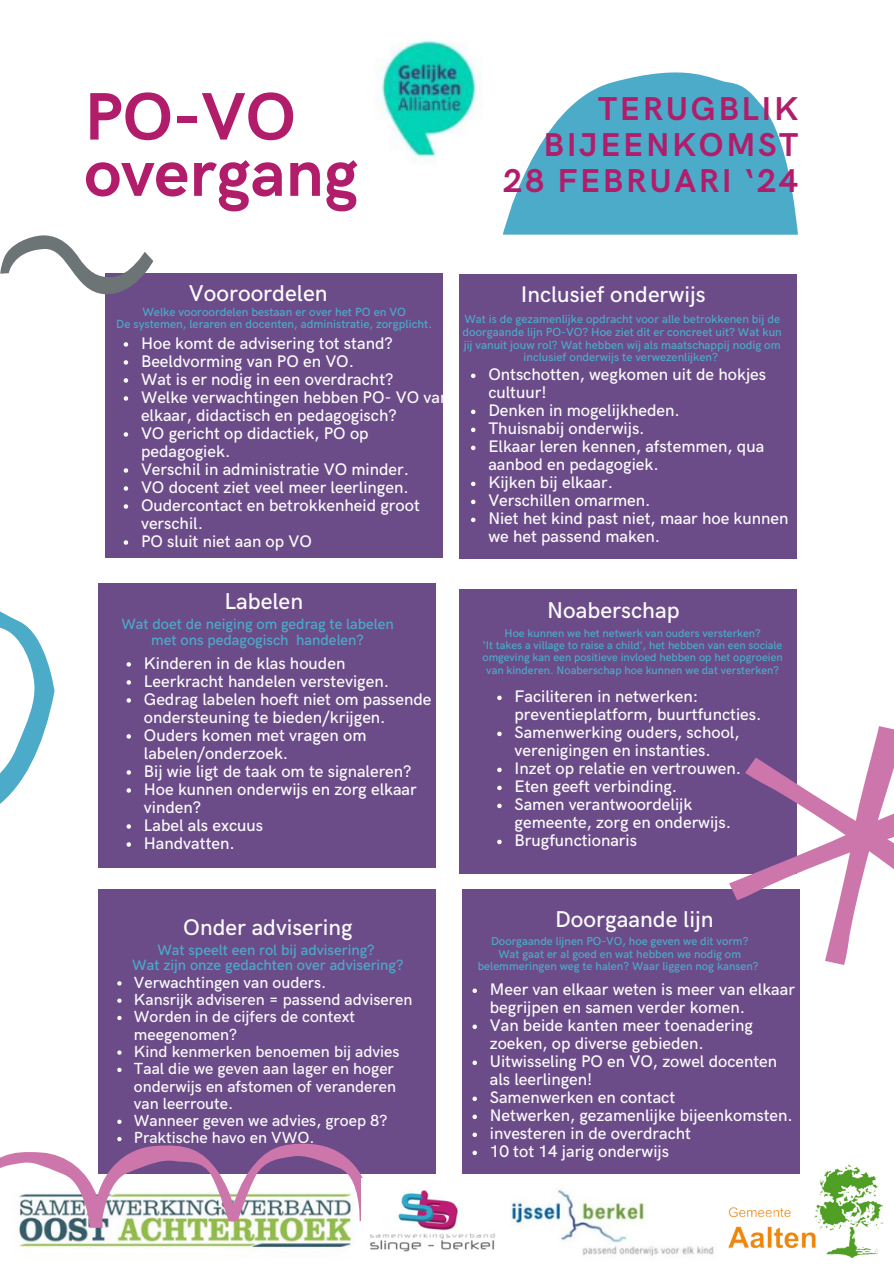
<style>
.page{position:relative;width:894px;height:1264px;background:#fff}
.page>*{position:absolute;margin:0;border:0;box-sizing:border-box;transform-origin:0 0}
.t1{font:700 67.35px/56.2px "HK Grotesk";color:#b11d6a}
.t2{font:700 33.15px/36px "HK Grotesk";letter-spacing:.08em;color:#b11d6a;text-align:right}
.t3{font:500 22.95px "HK Grotesk";color:#fbfbfb}
.t4{font:500 22.65px "HK Grotesk";color:#fbfbfb}
.t5{font:500 16.8px/18px "HK Grotesk";color:#fbfbfb}
.t6{font:500 16.2px/17.2px "HK Grotesk";color:#fbfbfb}
.t7{font:500 15px/15.8px "HK Grotesk";color:#4babc9;text-align:center}
.t8{font:500 11.85px/12.8px "HK Grotesk";color:#4babc9;text-align:center}
.t9{font:500 11.55px/12.6px "HK Grotesk";color:#4babc9;text-align:center}
.t10{font:500 11.25px/12.1px "HK Grotesk";color:#4babc9;text-align:center}
</style>
<div class="page">
<svg style="left:503px;top:72px;width:294px;height:162px;fill:#4babc9"></svg>
<div style="left:105px;top:273px;width:338px;height:285px;background:#6c4b89"></div>
<svg style="left:0;top:235px;width:153px;height:60px"></svg>
<div style="left:98px;top:889px;width:337px;height:284px;background:#6c4b89"></div>
<div style="left:459px;top:589px;width:338px;height:285px;background:#6c4b89"></div>
<div style="left:459px;top:274px;width:338px;height:285px;background:#6c4b89"></div>
<div style="left:461px;top:889px;width:338px;height:284px;background:#6c4b89"></div>
<svg style="left:729px;top:726px;width:164px;height:238px"></svg>
<div style="left:98px;top:583px;width:337px;height:285px;background:#6c4b89"></div>
<svg style="left:117px;top:981px;width:4px;height:4px"></svg>
<svg style="left:117px;top:998px;width:4px;height:4px"></svg>
<svg style="left:117px;top:1015px;width:4px;height:5px"></svg>
<svg style="left:117px;top:1050px;width:4px;height:4px"></svg>
<svg style="left:117px;top:1067px;width:4px;height:5px"></svg>
<svg style="left:117px;top:1119px;width:4px;height:4px"></svg>
<img style="left:17px;top:1190px;width:478px;height:62px">
<svg style="left:0;top:1137px;width:372px;height:90px"></svg>
<svg style="left:0;top:611px;width:54px;height:193px"></svg>
<img style="left:510px;top:1189px;width:204px;height:67px">
<img style="left:378px;top:40px;width:104px;height:123px">
<img style="left:722px;top:1160px;width:162px;height:99px">
<svg style="left:471px;top:373px;width:4px;height:5px"></svg>
<svg style="left:471px;top:409px;width:4px;height:5px"></svg>
<svg style="left:471px;top:427px;width:4px;height:5px"></svg>
<svg style="left:471px;top:445px;width:4px;height:5px"></svg>
<svg style="left:471px;top:481px;width:4px;height:5px"></svg>
<svg style="left:471px;top:499px;width:4px;height:5px"></svg>
<svg style="left:471px;top:517px;width:4px;height:5px"></svg>
<svg style="left:472px;top:988px;width:5px;height:5px"></svg>
<svg style="left:472px;top:1024px;width:5px;height:5px"></svg>
<svg style="left:472px;top:1060px;width:5px;height:5px"></svg>
<svg style="left:472px;top:1096px;width:5px;height:5px"></svg>
<svg style="left:472px;top:1114px;width:5px;height:5px"></svg>
<svg style="left:472px;top:1132px;width:5px;height:5px"></svg>
<svg style="left:472px;top:1150px;width:5px;height:5px"></svg>
<svg style="left:126px;top:662px;width:5px;height:4px"></svg>
<svg style="left:126px;top:680px;width:5px;height:4px"></svg>
<svg style="left:126px;top:698px;width:5px;height:4px"></svg>
<svg style="left:126px;top:734px;width:5px;height:4px"></svg>
<svg style="left:126px;top:770px;width:5px;height:4px"></svg>
<svg style="left:126px;top:788px;width:5px;height:4px"></svg>
<svg style="left:126px;top:824px;width:5px;height:4px"></svg>
<svg style="left:126px;top:842px;width:5px;height:4px"></svg>
<svg style="left:124px;top:342px;width:4px;height:5px"></svg>
<svg style="left:124px;top:360px;width:4px;height:5px"></svg>
<svg style="left:124px;top:378px;width:4px;height:5px"></svg>
<svg style="left:124px;top:396px;width:4px;height:5px"></svg>
<svg style="left:124px;top:432px;width:4px;height:5px"></svg>
<svg style="left:124px;top:468px;width:4px;height:5px"></svg>
<svg style="left:124px;top:486px;width:4px;height:5px"></svg>
<svg style="left:124px;top:504px;width:4px;height:5px"></svg>
<svg style="left:124px;top:540px;width:4px;height:5px"></svg>
<svg style="left:497px;top:695px;width:4px;height:5px"></svg>
<svg style="left:497px;top:731px;width:4px;height:5px"></svg>
<svg style="left:497px;top:767px;width:4px;height:5px"></svg>
<svg style="left:497px;top:785px;width:4px;height:5px"></svg>
<svg style="left:497px;top:803px;width:4px;height:5px"></svg>
<svg style="left:497px;top:839px;width:4px;height:5px"></svg>
<p class="t1" style="left:84px;top:91px;width:275px">PO-VO overgang</p>
<p class="t2" style="left:503px;top:92px;width:296px">TERUGBLIK<br>BIJEENKOMST<br>28 FEBRUARI ‘24</p>
<p class="t3" style="left:189px;top:280px;width:140px">Vooroordelen</p>
<p class="t5" style="left:141px;top:335px;width:253px">Hoe komt de advisering tot stand?</p>
<p class="t5" style="left:141px;top:353px;width:214px">Beeldvorming van PO en VO.</p>
<p class="t5" style="left:141px;top:371px;width:254px">Wat is er nodig in een overdracht?</p>
<p class="t5" style="left:141px;top:389px;width:310px">Welke verwachtingen hebben PO- VO van elkaar, didactisch en pedagogisch?</p>
<p class="t5" style="left:141px;top:425px;width:229px">VO gericht op didactiek, PO op pedagogiek.</p>
<h3 class="t5" style="left:141px;top:461px;width:269px">Verschil in administratie VO minder.</h3>
<p class="t5" style="left:141px;top:479px;width:269px">VO docent ziet veel meer leerlingen.</p>
<h3 class="t5" style="left:141px;top:497px;width:280px">Oudercontact en betrokkenheid groot verschil.</h3>
<h5 class="t5" style="left:141px;top:533px;width:172px">PO sluit niet aan op VO</h5>
<p class="t4" style="left:521px;top:281px;width:186px">Inclusief onderwijs</p>
<p class="t8" style="left:142px;top:306px;width:265px">Welke vooroordelen bestaan er over het PO en VO</p>
<p class="t8" style="left:116px;top:318px;width:317px">De systemen, leraren en docenten, administratie, zorgplicht.</p>
<p class="t8" style="left:462px;top:313px;width:320px">Wat is de gezamenlijke opdracht voor alle betrokkenen bij de doorgaande lijn PO-VO? Hoe ziet dit er concreet uit? Wat kun jij vanuit jouw rol? Wat hebben wij als maatschappij nodig om inclusief onderwijs te verwezenlijken?</p>
<p class="t5" style="left:488px;top:366px;width:279px">Ontschotten, wegkomen uit de hokjes cultuur!</p>
<p class="t5" style="left:488px;top:402px;width:193px">Denken in mogelijkheden.</p>
<p class="t5" style="left:488px;top:420px;width:158px">Thuisnabij onderwijs.</p>
<p class="t5" style="left:488px;top:438px;width:277px">Elkaar leren kennen, afstemmen, qua aanbod en pedagogiek.</p>
<p class="t5" style="left:488px;top:474px;width:126px">Kijken bij elkaar.</p>
<p class="t5" style="left:488px;top:492px;width:164px">Verschillen omarmen.</p>
<p class="t5" style="left:488px;top:510px;width:301px">Niet het kind past niet, maar hoe kunnen we het passend maken.</p>
<p class="t3" style="left:224px;top:588px;width:80px">Labelen</p>
<p class="t3" style="left:547px;top:597px;width:134px">Noaberschap</p>
<p class="t7" style="left:121px;top:616px;width:274px">Wat doet de neiging om gedrag te labelen met ons pedagogisch handelen?</p>
<p class="t10" style="left:504px;top:627px;width:257px">Hoe kunnen we het netwerk van ouders versterken?</p>
<p class="t10" style="left:482px;top:639px;width:302px">‘It takes a village to raise a child’, het hebben van een sociale omgeving kan een positieve invloed hebben op het opgroeien van kinderen. Noaberschap hoe kunnen we dat versterken?</p>
<p class="t5" style="left:144px;top:655px;width:203px">Kinderen in de klas houden</p>
<p class="t5" style="left:144px;top:673px;width:247px">Leerkracht handelen verstevigen.</p>
<p class="t5" style="left:144px;top:691px;width:289px">Gedrag labelen hoeft niet om passende ondersteuning te bieden/krijgen.</p>
<p class="t5" style="left:144px;top:727px;width:224px">Ouders komen met vragen om labelen/onderzoek.</p>
<p class="t5" style="left:144px;top:763px;width:269px">Bij wie ligt de taak om te signaleren?</p>
<p class="t5" style="left:144px;top:781px;width:274px">Hoe kunnen onderwijs en zorg elkaar vinden?</p>
<p class="t5" style="left:144px;top:817px;width:121px">Label als excuus</p>
<p class="t5" style="left:144px;top:835px;width:92px">Handvatten.</p>
<p class="t5" style="left:514px;top:688px;width:248px">Faciliteren in netwerken: preventieplatform, buurtfuncties.</p>
<p class="t5" style="left:514px;top:724px;width:226px">Samenwerking ouders, school, verenigingen en instanties.</p>
<p class="t5" style="left:514px;top:760px;width:228px">Inzet op relatie en vertrouwen.</p>
<p class="t5" style="left:514px;top:778px;width:164px">Eten geeft verbinding.</p>
<p class="t5" style="left:514px;top:796px;width:218px">Samen verantwoordelijk gemeente, zorg en onderwijs.</p>
<h3 class="t5" style="left:514px;top:832px;width:124px">Brugfunctionaris</h3>
<p class="t4" style="left:183px;top:914px;width:171px">Onder advisering</p>
<p class="t7" style="left:132px;top:942px;width:273px">Wat speelt een rol bij advisering?<br>Wat zijn onze gedachten over advisering?</p>
<p class="t6" style="left:134px;top:974px;width:194px">Verwachtingen van ouders.</p>
<h1 class="t6" style="left:134px;top:991px;width:280px">Kansrijk adviseren = passend adviseren</h1>
<p class="t6" style="left:134px;top:1008px;width:222px">Worden in de cijfers de context meegenomen?</p>
<h2 class="t6" style="left:134px;top:1043px;width:267px">Kind kenmerken benoemen bij advies</h2>
<p class="t6" style="left:134px;top:1060px;width:264px">Taal die we geven aan lager en hoger onderwijs en afstomen of veranderen van leerroute.</p>
<p class="t6" style="left:134px;top:1112px;width:255px">Wanneer geven we advies, groep 8?</p>
<h3 class="t6" style="left:134px;top:1129px;width:182px">Praktische havo en VWO.</h3>
<p class="t3" style="left:555px;top:906px;width:160px">Doorgaande lijn</p>
<p class="t9" style="left:491px;top:935px;width:259px">Doorgaande lijnen PO-VO, hoe geven we dit vorm?</p>
<p class="t9" style="left:477px;top:948px;width:282px">Wat gaat er al goed en wat hebben we nodig om belemmeringen weg te halen? Waar liggen nog kansen?</p>
<p class="t5" style="left:489px;top:981px;width:306px">Meer van elkaar weten is meer van elkaar begrijpen en samen verder komen.</p>
<p class="t5" style="left:489px;top:1017px;width:264px">Van beide kanten meer toenadering zoeken, op diverse gebieden.</p>
<p class="t5" style="left:489px;top:1053px;width:289px">Uitwisseling PO en VO, zowel docenten als leerlingen!</p>
<p class="t5" style="left:489px;top:1089px;width:187px">Samenwerken en contact</p>
<h3 class="t5" style="left:489px;top:1107px;width:304px">Netwerken, gezamenlijke bijeenkomsten.</h3>
<h5 class="t5" style="left:489px;top:1125px;width:203px">investeren in de overdracht</h5>
<p class="t5" style="left:489px;top:1143px;width:181px">10 tot 14 jarig onderwijs</p>
</div>
